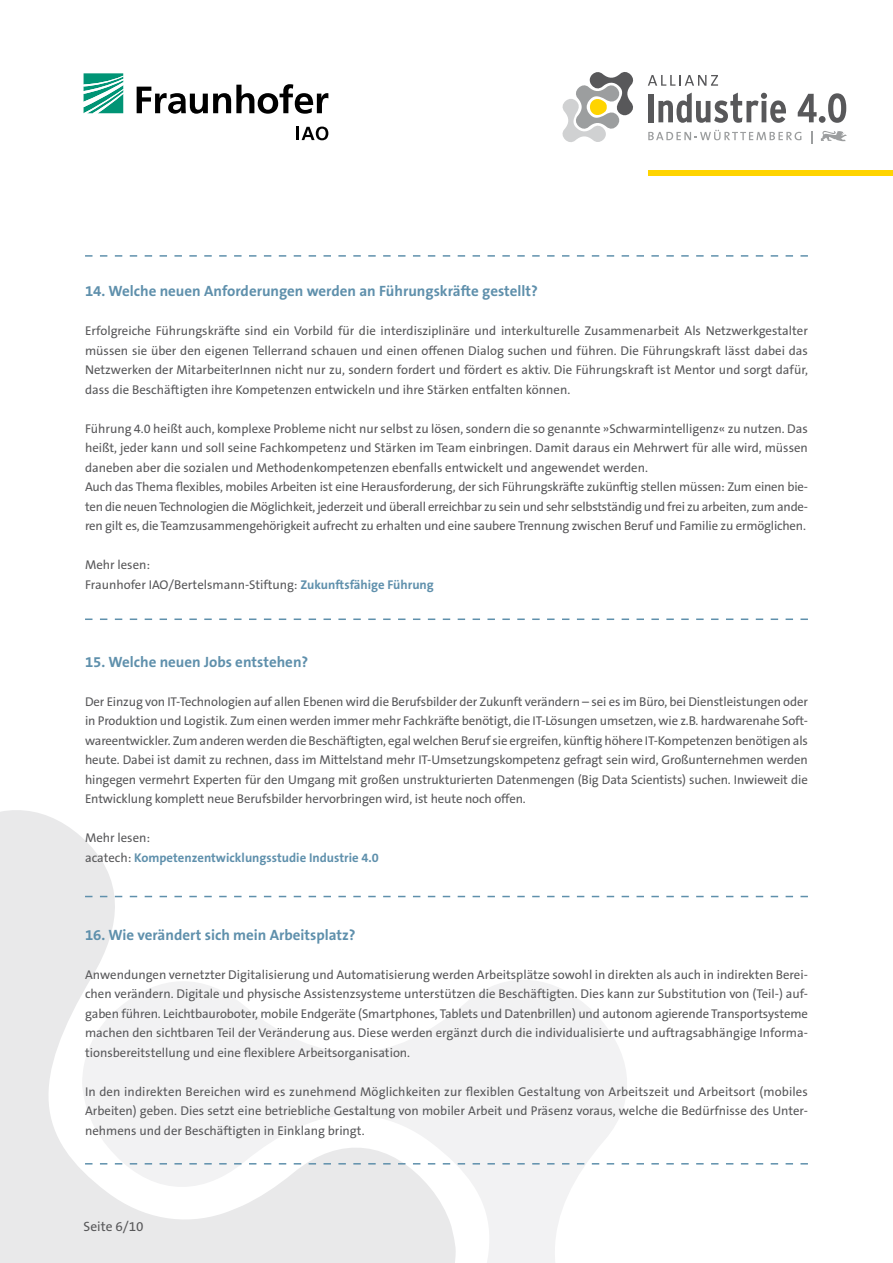
<style>
.page{position:relative;width:893px;height:1263px;background:#fff}
.page>*{position:absolute;margin:0;border:0;box-sizing:border-box;transform-origin:0 0}
.t1{font:700 15px "The Sans B7";color:#5f90ac}
.t2{font:13.5px "The Sans B5 Plain";color:#58585a}
.t3{font:12.75px/19.5px "The Sans B5 Plain";letter-spacing:-.01em;color:#58585a;text-align:justify}
.t4{font:700 12.75px "The Sans B7";color:#5f90ac}
.s1{font-family:"The Sans B7";font-weight:700;color:#5f90ac}
.s2{font-family:"The Sans B5 Plain";font-weight:400;color:#58585a}
</style>
<div class="page">
<svg style="left:0;top:810px;width:451px;height:453px"></svg>
<svg style="left:82px;top:967px;width:558px;height:296px;fill:#f2f2f3"></svg>
<svg style="left:84px;top:73px;width:39px;height:40px"></svg>
<svg style="left:137px;top:84px;width:191px;height:30px"></svg>
<svg style="left:297px;top:127px;width:31px;height:13px"></svg>
<div style="left:648px;top:170px;width:245px;height:5px;background:#ffd400"></div>
<div style="left:648px;top:94px;width:5px;height:28px;background:#58585a"></div>
<svg style="left:658px;top:93px;width:128px;height:30px"></svg>
<svg style="left:798px;top:94px;width:19px;height:28px"></svg>
<div style="left:819px;top:116px;width:7px;height:7px;background:#58585a;border-radius:50%"></div>
<svg style="left:828px;top:93px;width:18px;height:30px"></svg>
<svg style="left:648px;top:75px;width:70px;height:11px"></svg>
<svg style="left:821px;top:131px;width:26px;height:10px"></svg>
<svg style="left:648px;top:130px;width:153px;height:10px"></svg>
<svg style="left:811px;top:131px;width:1px;height:12px"></svg>
<svg style="left:562px;top:72px;width:72px;height:70px"></svg>
<svg style="left:85px;top:255px;width:723px;height:2px"></svg>
<svg style="left:85px;top:896px;width:723px;height:1px"></svg>
<svg style="left:85px;top:618px;width:723px;height:2px"></svg>
<svg style="left:85px;top:1163px;width:723px;height:1px"></svg>
<p class="t1" style="left:85px;top:283px;width:454px">14. Welche neuen Anforderungen werden an Führungskräfte gestellt?</p>
<p class="t3" style="left:85px;top:322px;width:724px">Erfolgreiche Führungskräfte sind ein Vorbild für die interdisziplinäre und interkulturelle Zusammenarbeit Als Netzwerkgestalter müssen sie über den eigenen Tellerrand schauen und einen offenen Dialog suchen und führen. Die Führungskraft lässt dabei das Netzwerken der MitarbeiterInnen nicht nur zu, sondern fordert und fördert es aktiv. Die Führungskraft ist Mentor und sorgt dafür, dass die Beschäftigten ihre Kompetenzen entwickeln und ihre Stärken entfalten können.</p>
<p class="t3" style="left:85px;top:419px;width:724px;text-align:left">Führung 4.0 heißt auch, komplexe Probleme nicht nur selbst zu lösen, sondern die so genannte »Schwarmintelligenz« zu nutzen. Das heißt, jeder kann und soll seine Fachkompetenz und Stärken im Team einbringen. Damit daraus ein Mehrwert für alle wird, müssen daneben aber die sozialen und Methodenkompetenzen ebenfalls entwickelt und angewendet werden.<br>Auch das Thema flexibles, mobiles Arbeiten ist eine Herausforderung, der sich Führungskräfte zukünftig stellen müssen: Zum einen bie&shy;ten die neuen Technologien die Möglichkeit, jederzeit und überall erreichbar zu sein und sehr selbstständig und frei zu arbeiten, zum ande&shy;ren gilt es, die Teamzusammengehörigkeit aufrecht zu erhalten und eine saubere Trennung zwischen Beruf und Familie zu ermöglichen.</p>
<p class="t3" style="left:85px;top:555px;width:350px">Mehr lesen:<br>Fraunhofer IAO/Bertelsmann-Stiftung: <span class="s1">Zukunftsfähige Führung</span></p>
<p class="t1" style="left:85px;top:654px;width:225px">15. Welche neuen Jobs entstehen?</p>
<p class="t3" style="left:85px;top:692px;width:724px">Der Einzug von IT-Technologien auf allen Ebenen wird die Berufsbilder der Zukunft verändern – sei es im Büro, bei Dienstleistungen oder in Produktion und Logistik. Zum einen werden immer mehr Fachkräfte benötigt, die IT-Lösungen umsetzen, wie z.B. hardwarenahe Soft&shy;wareentwickler. Zum anderen werden die Beschäftigten, egal welchen Beruf sie ergreifen, künftig höhere IT-Kompetenzen benötigen als heute. Dabei ist damit zu rechnen, dass im Mittelstand mehr IT-Umsetzungskompetenz gefragt sein wird, Großunternehmen werden hingegen vermehrt Experten für den Umgang mit großen unstrukturierten Datenmengen (Big Data Scientists) suchen. Inwieweit die Entwicklung komplett neue Berufsbilder hervorbringen wird, ist heute noch offen.</p>
<p class="t3" style="left:85px;top:829px;width:67px">Mehr lesen:</p>
<p class="t4" style="left:85px;top:851px;width:295px"><span class="s2">acatech:</span> Kompetenzentwicklungsstudie Industrie 4.0</p>
<p class="t1" style="left:85px;top:927px;width:272px">16. Wie verändert sich mein Arbeitsplatz?</p>
<p class="t3" style="left:85px;top:965px;width:724px">Anwendungen vernetzter Digitalisierung und Automatisierung werden Arbeitsplätze sowohl in direkten als auch in indirekten Berei&shy;chen verändern. Digitale und physische Assistenzsysteme unterstützen die Beschäftigten. Dies kann zur Substitution von (Teil-) auf&shy;gaben führen. Leichtbauroboter, mobile Endgeräte (Smartphones, Tablets und Datenbrillen) und autonom agierende Transportsysteme machen den sichtbaren Teil der Veränderung aus. Diese werden ergänzt durch die individualisierte und auftragsabhängige Informa&shy;tionsbereitstellung und eine flexiblere Arbeitsorganisation.</p>
<p class="t3" style="left:85px;top:1082px;width:724px">In den indirekten Bereichen wird es zunehmend Möglichkeiten zur flexiblen Gestaltung von Arbeitszeit und Arbeitsort (mobiles Arbeiten) geben. Dies setzt eine betriebliche Gestaltung von mobiler Arbeit und Präsenz voraus, welche die Bedürfnisse des Unter&shy;nehmens und der Beschäftigten in Einklang bringt.</p>
<p class="t2" style="left:84px;top:1219px;width:62px">Seite 6/10</p>
</div>
